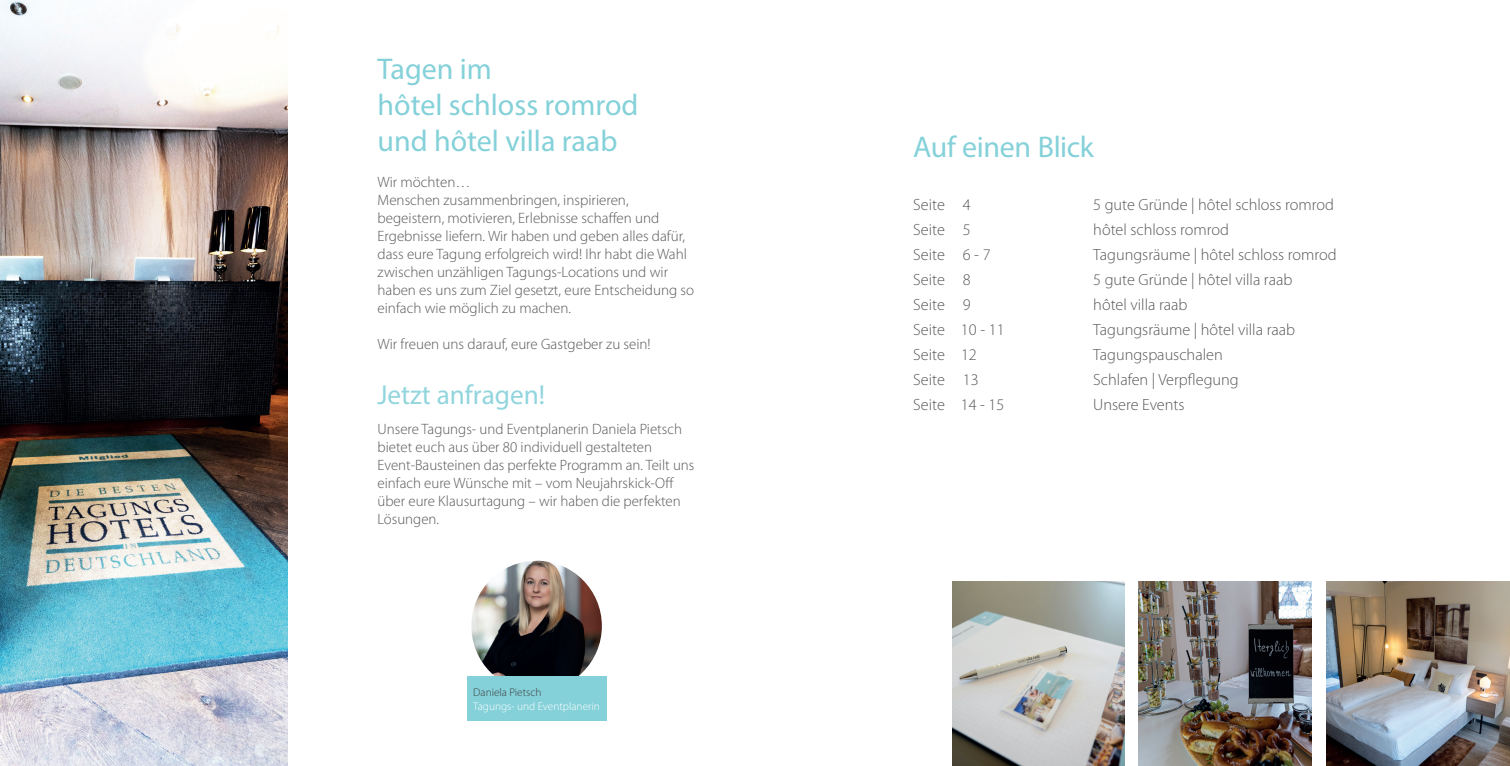
<style>
.page{position:relative;width:1510px;height:766px;background:#fff}
.page>*{position:absolute;margin:0;border:0;box-sizing:border-box;transform-origin:0 0}
.t1{font:30px/36px "Myriad Pro";color:#84d1d9}
.t2{font:27.5px "Myriad Pro";color:#91d5dd}
.t3{font:300 16.25px "Myriad Pro";color:#57585a}
.t4{font:300 15px/18px "Myriad Pro";color:#57585a}
.t5{font:300 11.25px "Myriad Pro";color:#fff}
.t6{font:300 11.25px "Myriad Pro";color:#3e3e3f}
</style>
<div class="page">
<img style="left:0;top:0;width:287px;height:765px">
<img style="left:952px;top:581px;width:173px;height:184px">
<img style="left:1138px;top:581px;width:173px;height:184px">
<img style="left:1326px;top:581px;width:183px;height:184px">
<img style="left:471px;top:560px;width:131px;height:131px;border-radius:65px">
<div style="left:467px;top:676px;width:139px;height:44px;background:#84d1d9"></div>
<h1 class="t1" style="left:377px;top:51px;width:262px">Tagen im<br>hôtel schloss romrod und hôtel villa raab</h1>
<p class="t4" style="left:377px;top:173px;width:318px">Wir möchten…<br>Menschen zusammenbringen, inspirieren, begeistern, motivieren, Erlebnisse schaffen und Ergebnisse liefern. Wir haben und geben alles dafür, dass eure Tagung erfolgreich wird! Ihr habt die Wahl zwischen unzähligen Tagungs-Locations und wir haben es uns zum Ziel gesetzt, eure Entscheidung so einfach wie möglich zu machen.</p>
<p class="t4" style="left:377px;top:335px;width:275px">Wir freuen uns darauf, eure Gastgeber zu sein!</p>
<h2 class="t2" style="left:377px;top:377px;width:169px">Jetzt anfragen!</h2>
<p class="t4" style="left:377px;top:420px;width:318px">Unsere Tagungs- und Eventplanerin Daniela Pietsch bietet euch aus über 80 individuell gestalteten Event-Bausteinen das perfekte Programm an. Teilt uns einfach eure Wünsche mit – vom Neujahrskick-Off über eure Klausurtagung – wir haben die perfekten Lösungen.</p>
<p class="t6" style="left:473px;top:686px;width:70px">Daniela Pietsch</p>
<p class="t5" style="left:473px;top:699px;width:128px">Tagungs- und Eventplanerin</p>
<h1 class="t1" style="left:913px;top:129px;width:182px">Auf einen Blick</h1>
<p class="t3" style="left:913px;top:195px;width:59px">Seite 4</p>
<p class="t3" style="left:1093px;top:195px;width:242px">5 gute Gründe | hôtel schloss romrod</p>
<p class="t3" style="left:913px;top:220px;width:59px">Seite 5</p>
<p class="t3" style="left:1093px;top:220px;width:137px">hôtel schloss romrod</p>
<p class="t3" style="left:913px;top:245px;width:79px">Seite 6 - 7</p>
<p class="t3" style="left:1093px;top:245px;width:245px">Tagungsräume | hôtel schloss romrod</p>
<p class="t3" style="left:913px;top:270px;width:59px">Seite 8</p>
<p class="t3" style="left:1093px;top:270px;width:201px">5 gute Gründe | hôtel villa raab</p>
<p class="t3" style="left:913px;top:295px;width:59px">Seite 9</p>
<p class="t3" style="left:1093px;top:295px;width:96px">hôtel villa raab</p>
<p class="t3" style="left:913px;top:320px;width:93px">Seite 10 - 11</p>
<p class="t3" style="left:1093px;top:320px;width:203px">Tagungsräume | hôtel villa raab</p>
<p class="t3" style="left:913px;top:345px;width:65px">Seite 12</p>
<p class="t3" style="left:1093px;top:345px;width:131px">Tagungspauschalen</p>
<p class="t3" style="left:913px;top:370px;width:67px">Seite 13</p>
<p class="t3" style="left:1093px;top:370px;width:147px">Schlafen | Verpflegung</p>
<p class="t3" style="left:913px;top:395px;width:93px">Seite 14 - 15</p>
<p class="t3" style="left:1093px;top:395px;width:93px">Unsere Events</p>
</div>
